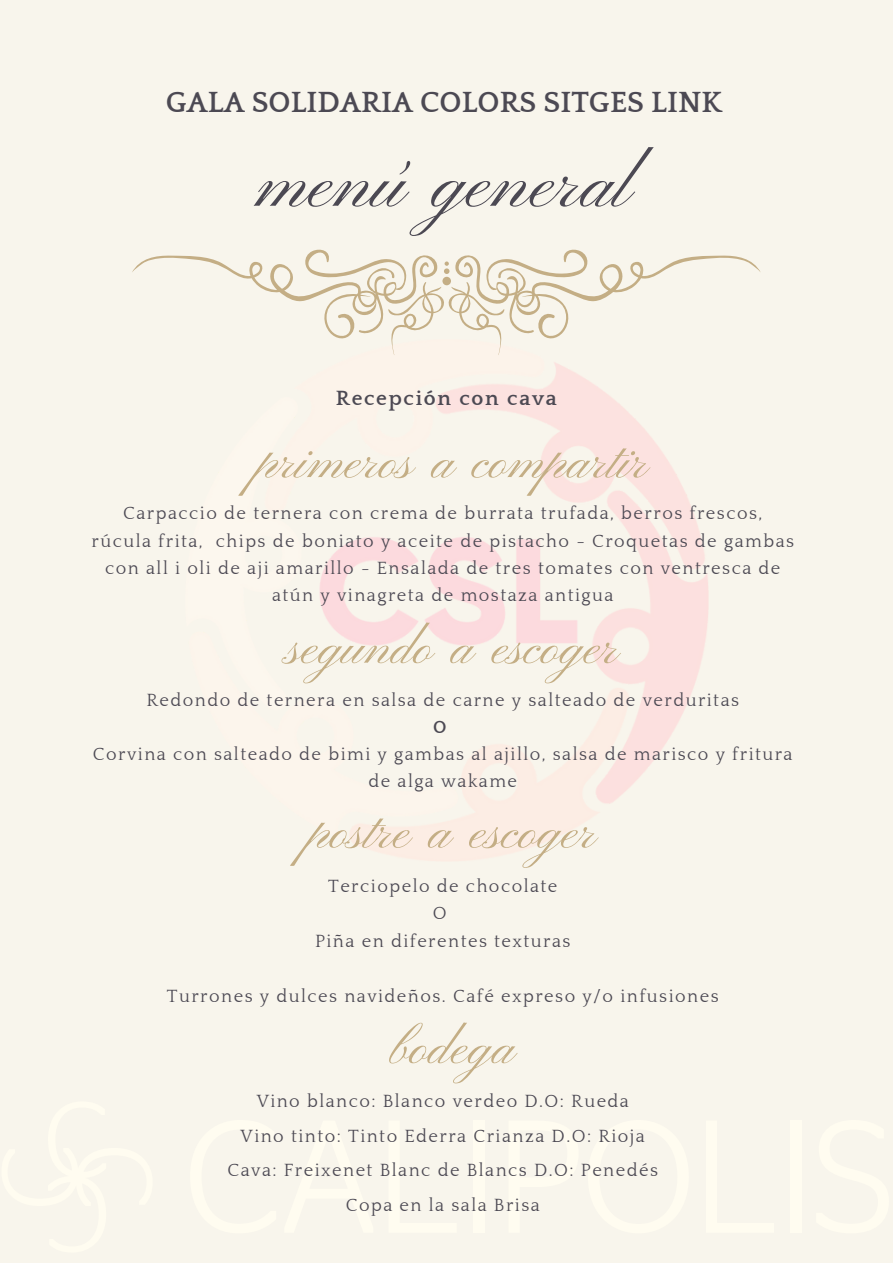
<style>
.page{position:relative;width:893px;height:1264px;background:#fff}
.page>*{position:absolute;margin:0;border:0;box-sizing:border-box;transform-origin:0 0}
.t1{font:76.5px "Pinyon Script";color:#4c4953}
.t2{font:52.5px "Pinyon Script";color:#c4ae85}
.t3{font:700 30px "Quattrocento";color:#4c4953}
.t4{font:700 21.15px "Quattrocento";letter-spacing:.08em;color:#4c4953}
.t5{font:18.15px/27.3px "Quattrocento";letter-spacing:.08em;color:#4c4953;text-align:center}
.t6{font:700 18.15px "Quattrocento";color:#4c4953}
</style>
<div class="page">
<div style="left:0;top:0;width:892px;height:1262px;background:#f8f5ec"></div>
<img style="left:319px;top:362px;width:389px;height:442px">
<div style="left:473px;top:1120px;width:11px;height:112px;background:#fffcf0"></div>
<div style="left:790px;top:1120px;width:11px;height:112px;background:#fffcf0"></div>
<svg style="left:132px;top:249px;width:628px;height:106px"></svg>
<p class="t3" style="left:166px;top:87px;width:558px">GALA SOLIDARIA COLORS SITGES LINK</p>
<p class="t1" style="left:258px;top:140px;width:378px">menú general</p>
<p class="t4" style="left:336px;top:387px;width:222px">Recepción con cava</p>
<p class="t2" style="left:258px;top:432px;width:392px">primeros a compartir</p>
<p class="t5" style="left:91px;top:500px;width:704px">Carpaccio de ternera con crema de burrata trufada, berros frescos, rúcula frita, chips de boniato y aceite de pistacho - Croquetas de gambas con all i oli de aji amarillo - Ensalada de tres tomates con ventresca de atún y vinagreta de mostaza antigua</p>
<p class="t2" style="left:288px;top:618px;width:334px">segundo a escoger</p>
<p class="t5" style="left:146px;top:687px;width:594px">Redondo de ternera en salsa de carne y salteado de verduritas</p>
<p class="t6" style="left:433px;top:717px;width:15px">O</p>
<p class="t5" style="left:93px;top:741px;width:701px">Corvina con salteado de bimi y gambas al ajillo, salsa de marisco y fritura de alga wakame</p>
<p class="t2" style="left:310px;top:802px;width:289px">postre a escoger</p>
<p class="t5" style="left:328px;top:873px;width:231px">Terciopelo de chocolate</p>
<p class="t5" style="left:433px;top:900px;width:15px">O</p>
<p class="t5" style="left:315px;top:927px;width:257px">Piña en diferentes texturas</p>
<p class="t5" style="left:167px;top:982px;width:553px">Turrones y dulces navideños. Café expreso y/o infusiones</p>
<p class="t2" style="left:391px;top:1017px;width:127px">bodega</p>
<p class="t5" style="left:257px;top:1087px;width:374px">Vino blanco: Blanco verdeo D.O: Rueda</p>
<p class="t5" style="left:241px;top:1122px;width:406px">Vino tinto: Tinto Ederra Crianza D.O: Rioja</p>
<p class="t5" style="left:227px;top:1157px;width:432px">Cava: Freixenet Blanc de Blancs D.O: Penedés</p>
<p class="t5" style="left:346px;top:1192px;width:195px">Copa en la sala Brisa</p>
</div>
